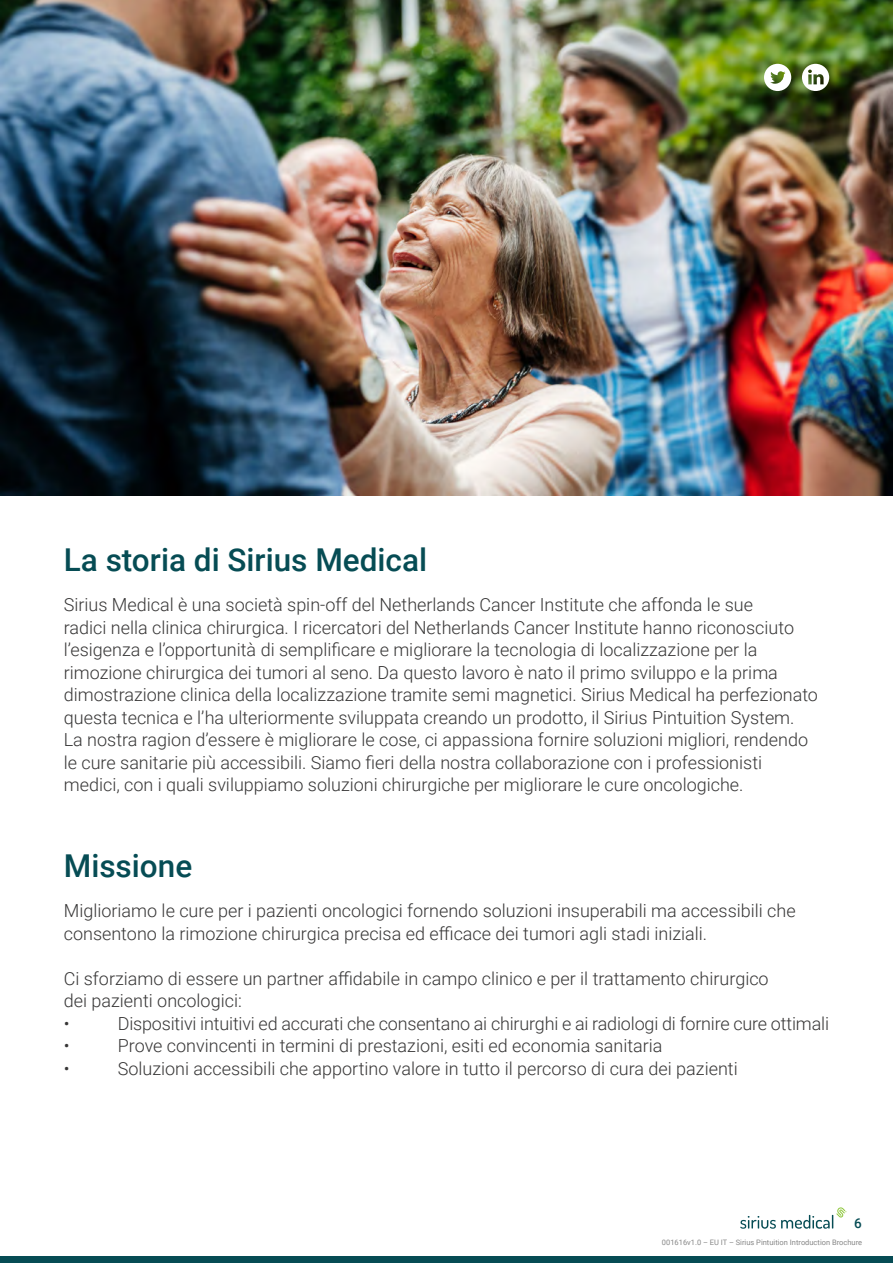
<style>
.page{position:relative;width:893px;height:1263px;background:#fff}
.page>*{position:absolute;margin:0;border:0;box-sizing:border-box;transform-origin:0 0}
.t1{font:500 31.5px "Roboto";color:#064c54}
.t2{font:300 18px/22.5px "Roboto";color:#373636}
.t3{font:500 13.5px "Roboto";color:#064c54}
.t4{font:7.5px "Roboto";color:#878787}
</style>
<div class="page">
<svg style="left:740px;top:1207px;width:106px;height:22px"></svg>
<div style="left:0;top:1256px;width:893px;height:7px;background:#064c54"></div>
<img style="left:0;top:0;width:893px;height:495px">
<svg style="left:802px;top:64px;width:27px;height:27px"></svg>
<svg style="left:764px;top:64px;width:27px;height:27px"></svg>
<h1 class="t1" style="left:64px;top:537px;width:365px">La storia di Sirius Medical</h1>
<p class="t2" style="left:64px;top:593px;width:756px">Sirius Medical è una società spin-off del Netherlands Cancer Institute che affonda le sue<br>radici nella clinica chirurgica. I ricercatori del Netherlands Cancer Institute hanno riconosciuto l’esigenza e l’opportunità di semplificare e migliorare la tecnologia di localizzazione per la rimozione chirurgica dei tumori al seno. Da questo lavoro è nato il primo sviluppo e la prima dimostrazione clinica della localizzazione tramite semi magnetici. Sirius Medical ha perfezionato questa tecnica e l’ha ulteriormente sviluppata creando un prodotto, il Sirius Pintuition System.<br>La nostra ragion d’essere è migliorare le cose, ci appassiona fornire soluzioni migliori, rendendo le cure sanitarie più accessibili. Siamo fieri della nostra collaborazione con i professionisti medici, con i quali sviluppiamo soluzioni chirurgiche per migliorare le cure oncologiche.</p>
<h1 class="t1" style="left:64px;top:844px;width:130px">Missione</h1>
<p class="t2" style="left:64px;top:899px;width:733px">Miglioriamo le cure per i pazienti oncologici fornendo soluzioni insuperabili ma accessibili che consentono la rimozione chirurgica precisa ed efficace dei tumori agli stadi iniziali.</p>
<p class="t2" style="left:64px;top:966px;width:706px">Ci sforziamo di essere un partner affidabile in campo clinico e per il trattamento chirurgico dei pazienti oncologici:<br>•</p>
<p class="t2" style="left:118px;top:1011px;width:713px">Dispositivi intuitivi ed accurati che consentano ai chirurghi e ai radiologi di fornire cure ottimali</p>
<p class="t2" style="left:64px;top:1034px;width:7px">•</p>
<p class="t2" style="left:118px;top:1034px;width:546px">Prove convincenti in termini di prestazioni, esiti ed economia sanitaria</p>
<p class="t2" style="left:64px;top:1056px;width:7px">•</p>
<p class="t2" style="left:118px;top:1056px;width:621px">Soluzioni accessibili che apportino valore in tutto il percorso di cura dei pazienti</p>
<p class="t3" style="left:854px;top:1213px;width:9px">6</p>
<p class="t4" style="left:662px;top:1237px;width:202px">001616v1.0 – EU IT – Sirius Pintuition Introduction Brochure</p>
</div>
